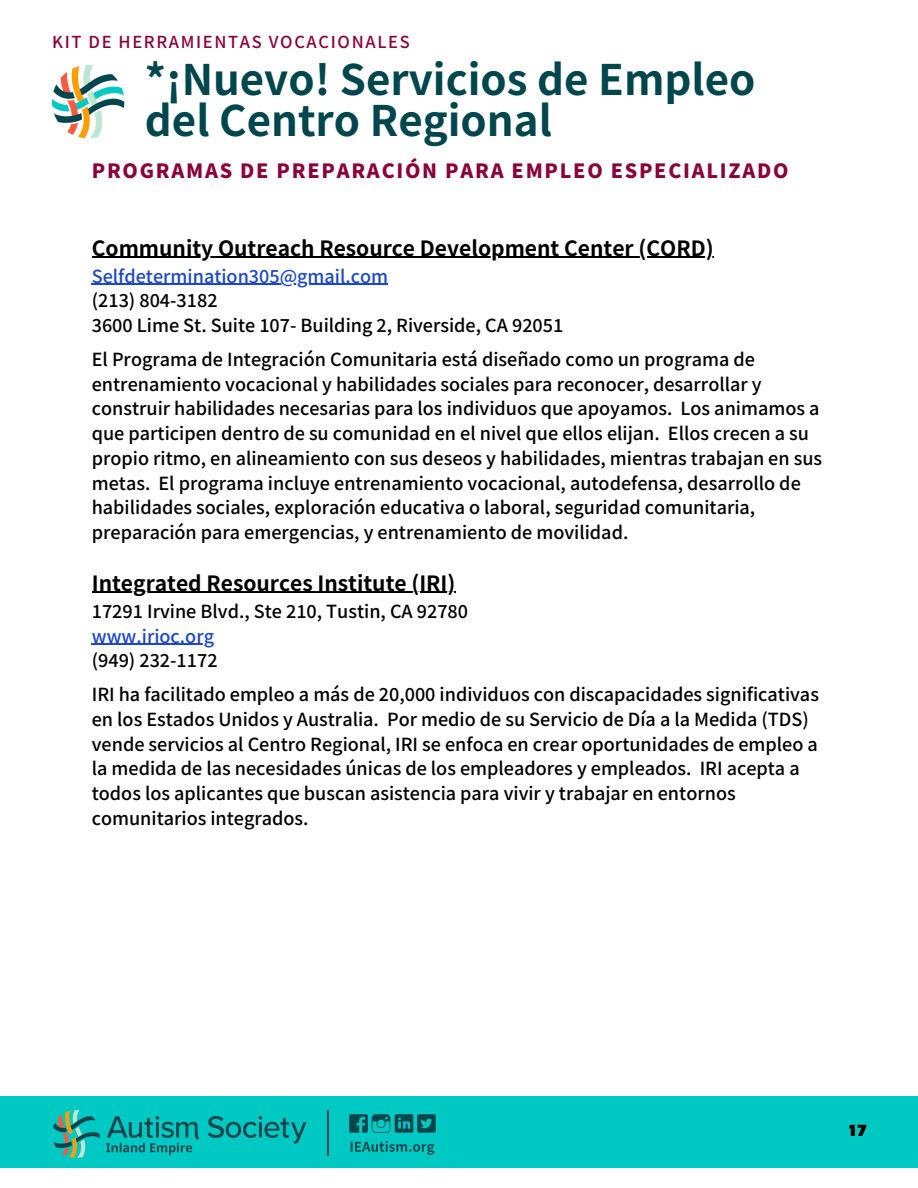
<style>
.page{position:relative;width:918px;height:1188px;background:#fff}
.page>*{position:absolute;margin:0;border:0;box-sizing:border-box;transform-origin:0 0}
.t1{font:700 42px/41.7px "Noto Sans JP";color:#00464d}
.t2{font:700 21px "Noto Sans JP";color:#000}
.t3{font:900 19.5px "Noto Sans JP";letter-spacing:.09em;color:#8c003b}
.t4{font:500 18px/24.8px "Noto Sans JP";color:#000}
.t5{font:500 18px "Noto Sans JP";color:#1c46ce}
.t6{font:900 16.95px "Codec Pro";color:#000}
.t7{font:500 16.5px "Noto Sans JP";letter-spacing:.1em;color:#8c003b}
.s1{color:#1c46ce}
</style>
<div class="page">
<hr style="left:92px;top:257px;width:622px;height:1px;background:#000">
<hr style="left:92px;top:284px;width:296px;height:1px;background:#1c46ce">
<hr style="left:92px;top:592px;width:363px;height:1px;background:#000">
<hr style="left:92px;top:644px;width:122px;height:1px;background:#1c46ce">
<div style="left:0;top:1096px;width:918px;height:72px;background:#00c9c3"></div>
<img style="left:53px;top:1110px;width:275px;height:48px">
<img style="left:349px;top:1114px;width:87px;height:41px">
<img style="left:52px;top:65px;width:73px;height:73px">
<p class="t7" style="left:52px;top:29px;width:359px">KIT DE HERRAMIENTAS VOCACIONALES</p>
<p class="t1" style="left:145px;top:55px;width:612px">*¡Nuevo! Servicios de Empleo del Centro Regional</p>
<p class="t3" style="left:92px;top:155px;width:698px">PROGRAMAS DE PREPARACIÓN PARA EMPLEO ESPECIALIZADO</p>
<h4 class="t2" style="left:92px;top:231px;width:623px">Community Outreach Resource Development Center (CORD)</h4>
<p class="t4" style="left:92px;top:262px;width:470px"><span class="s1">Selfdetermination305@gmail.com<br></span>(213) 804-3182<br>3600 Lime St. Suite 107- Building 2, Riverside, CA 92051</p>
<p class="t4" style="left:92px;top:346px;width:665px">El Programa de Integración Comunitaria está diseñado como un programa de</p>
<h1 class="t4" style="left:92px;top:370px;width:732px">entrenamiento vocacional y habilidades sociales para reconocer, desarrollar y construir habilidades necesarias para los individuos que apoyamos. Los animamos a que participen dentro de su comunidad en el nivel que ellos elijan. Ellos crecen a su propio ritmo, en alineamiento con sus deseos y habilidades, mientras trabajan en sus metas. El programa incluye entrenamiento vocacional, autodefensa, desarrollo de habilidades sociales, exploración educativa o laboral, seguridad comunitaria, preparación para emergencias, y entrenamiento de movilidad.</h1>
<h2 class="t2" style="left:92px;top:566px;width:365px">Integrated Resources Institute (IRI)</h2>
<h3 class="t4" style="left:92px;top:598px;width:376px">17291 Irvine Blvd., Ste 210, Tustin, CA 92780</h3>
<p class="t5" style="left:92px;top:622px;width:124px">www.irioc.org</p>
<p class="t4" style="left:92px;top:647px;width:126px">(949) 232-1172</p>
<p class="t4" style="left:92px;top:681px;width:729px">IRI ha facilitado empleo a más de 20,000 individuos con discapacidades significativas en los Estados Unidos y Australia. Por medio de su Servicio de Día a la Medida (TDS) vende servicios al Centro Regional, IRI se enfoca en crear oportunidades de empleo a la medida de las necesidades únicas de los empleadores y empleados. IRI acepta a todos los aplicantes que buscan asistencia para vivir y trabajar en entornos comunitarios integrados.</p>
<p class="t6" style="left:849px;top:1124px;width:19px">17</p>
</div>
